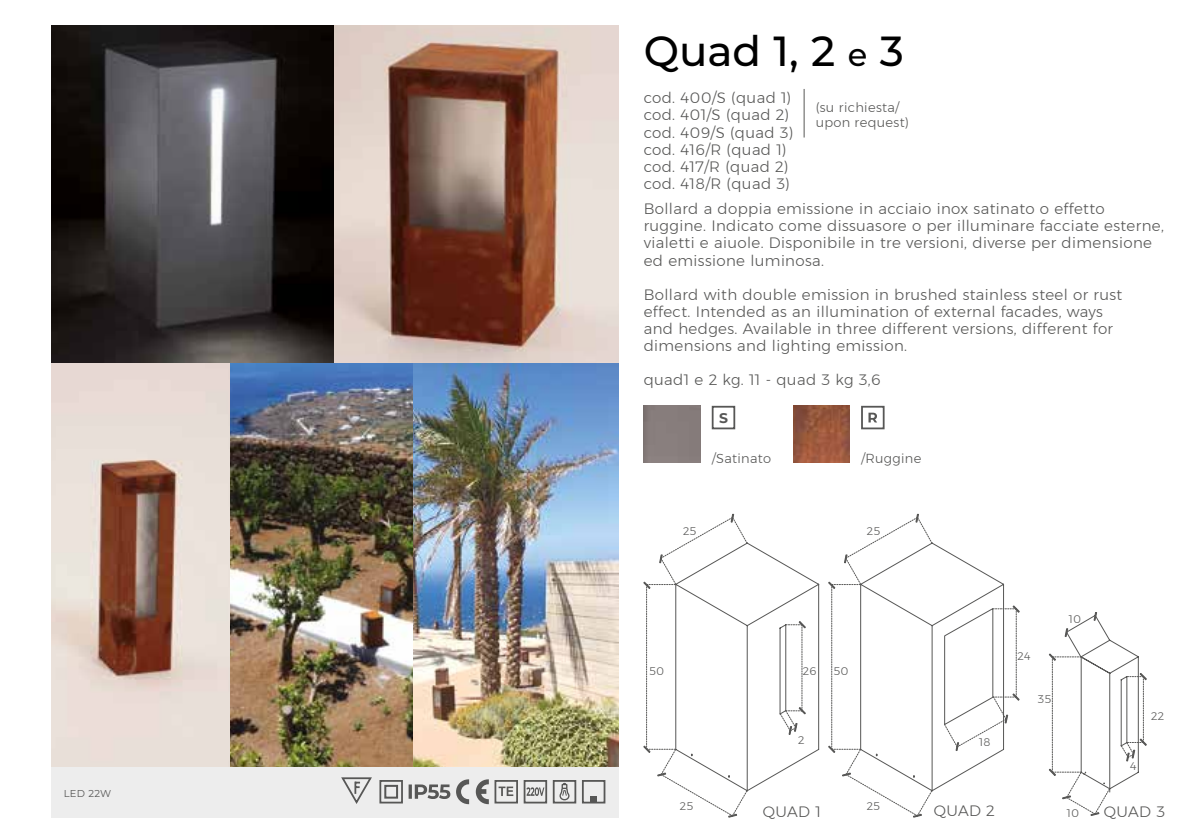
<style>
.page{position:relative;width:1191px;height:840px;background:#fff}
.page>*{position:absolute;margin:0;border:0;box-sizing:border-box;transform-origin:0 0}
.t1{font:500 42px "Montserrat";color:#000}
.t2{font:300 15px/17px "Gontserrat";letter-spacing:.025em;color:#575756}
.t3{font:700 14px "Montserrat";color:#575756}
.t4{font:300 13px/15px "Gontserrat";letter-spacing:.025em;color:#575756}
.t5{font:300 11px "Gontserrat";letter-spacing:.025em;color:#575756}
.t6{font:10px "Montserrat";letter-spacing:.025em;color:#575756}
.s1{font-size:32px}
</style>
<div class="page">
<div style="left:51px;top:765px;width:567px;height:51px;background:#ededed"></div>
<svg style="left:643px;top:514px;width:176px;height:302px"></svg>
<svg style="left:1049px;top:612px;width:97px;height:203px"></svg>
<svg style="left:828px;top:514px;width:191px;height:302px"></svg>
<img style="left:230px;top:362px;width:388px;height:403px">
<img style="left:51px;top:362px;width:179px;height:403px">
<img style="left:51px;top:26px;width:567px;height:336px">
<div style="left:553px;top:779px;width:23px;height:24px;border:2px solid #575756"></div>
<svg style="left:559px;top:782px;width:11px;height:18px"></svg>
<svg style="left:408px;top:779px;width:81px;height:25px"></svg>
<div style="left:582px;top:779px;width:23px;height:24px;border:2px solid #575756"></div>
<div style="left:590px;top:795px;width:7px;height:7px;background:#575756"></div>
<svg style="left:341px;top:777px;width:31px;height:27px"></svg>
<div style="left:379px;top:779px;width:24px;height:24px;border:2px solid #575756"></div>
<div style="left:384px;top:784px;width:14px;height:14px;border:2px solid #575756"></div>
<div style="left:494px;top:779px;width:24px;height:24px;border:2px solid #575756"></div>
<svg style="left:498px;top:786px;width:15px;height:9px"></svg>
<div style="left:523px;top:779px;width:24px;height:24px;border:2px solid #575756"></div>
<svg style="left:526px;top:787px;width:18px;height:8px"></svg>
<img style="left:793px;top:405px;width:56px;height:57px">
<svg style="left:868px;top:412px;width:9px;height:10px"></svg>
<div style="left:861px;top:405px;width:23px;height:24px;border:2px solid #575756"></div>
<div style="left:711px;top:405px;width:24px;height:24px;border:2px solid #575756"></div>
<hr style="left:803px;top:89px;width:1px;height:48px;background:#575756">
<p class="t6" style="left:64px;top:785px;width:49px">LED 22W</p>
<h1 class="t1" style="left:643px;top:23px;width:261px">Quad 1, 2 <span class="s1">e</span> 3</h1>
<p class="t2" style="left:643px;top:89px;width:151px">cod. 400/S (quad 1) cod. 401/S (quad 2) cod. 409/S (quad 3) cod. 416/R (quad 1) cod. 417/R (quad 2) cod. 418/R (quad 3)</p>
<p class="t4" style="left:815px;top:100px;width:95px">(su richiesta/ upon request)</p>
<p class="t2" style="left:643px;top:200px;width:522px">Bollard a doppia emissione in acciaio inox satinato o effetto ruggine. Indicato come dissuasore o per illuminare facciate esterne, vialetti e aiuole. Disponibile in tre versioni, diverse per dimensione ed emissione luminosa.</p>
<p class="t2" style="left:643px;top:285px;width:480px">Bollard with double emission in brushed stainless steel or rust effect. Intended as an illumination of external facades, ways and hedges. Available in three different versions, different for dimensions and lighting emission.</p>
<p class="t2" style="left:643px;top:370px;width:238px">quad1 e 2 kg. 11 - quad 3 kg 3,6</p>
<p class="t3" style="left:719px;top:408px;width:10px">S</p>
<p class="t4" style="left:711px;top:450px;width:61px">/Satinato</p>
<p class="t4" style="left:861px;top:450px;width:62px">/Ruggine</p>
<p class="t5" style="left:683px;top:522px;width:15px">25</p>
<p class="t5" style="left:867px;top:522px;width:15px">25</p>
<p class="t5" style="left:1068px;top:611px;width:14px">10</p>
<p class="t5" style="left:1017px;top:648px;width:14px">24</p>
<p class="t5" style="left:649px;top:662px;width:16px">50</p>
<p class="t5" style="left:803px;top:662px;width:15px">26</p>
<p class="t5" style="left:833px;top:662px;width:16px">50</p>
<p class="t5" style="left:1037px;top:690px;width:15px">35</p>
<p class="t5" style="left:1151px;top:707px;width:14px">22</p>
<p class="t5" style="left:798px;top:731px;width:8px">2</p>
<p class="t5" style="left:979px;top:733px;width:13px">18</p>
<p class="t5" style="left:1130px;top:757px;width:8px">4</p>
<p class="t5" style="left:680px;top:797px;width:15px">25</p>
<p class="t2" style="left:763px;top:802px;width:60px">QUAD 1</p>
<p class="t5" style="left:866px;top:797px;width:15px">25</p>
<p class="t2" style="left:933px;top:801px;width:63px">QUAD 2</p>
<p class="t5" style="left:1066px;top:804px;width:14px">10</p>
<p class="t2" style="left:1103px;top:802px;width:63px">QUAD 3</p>
</div>
